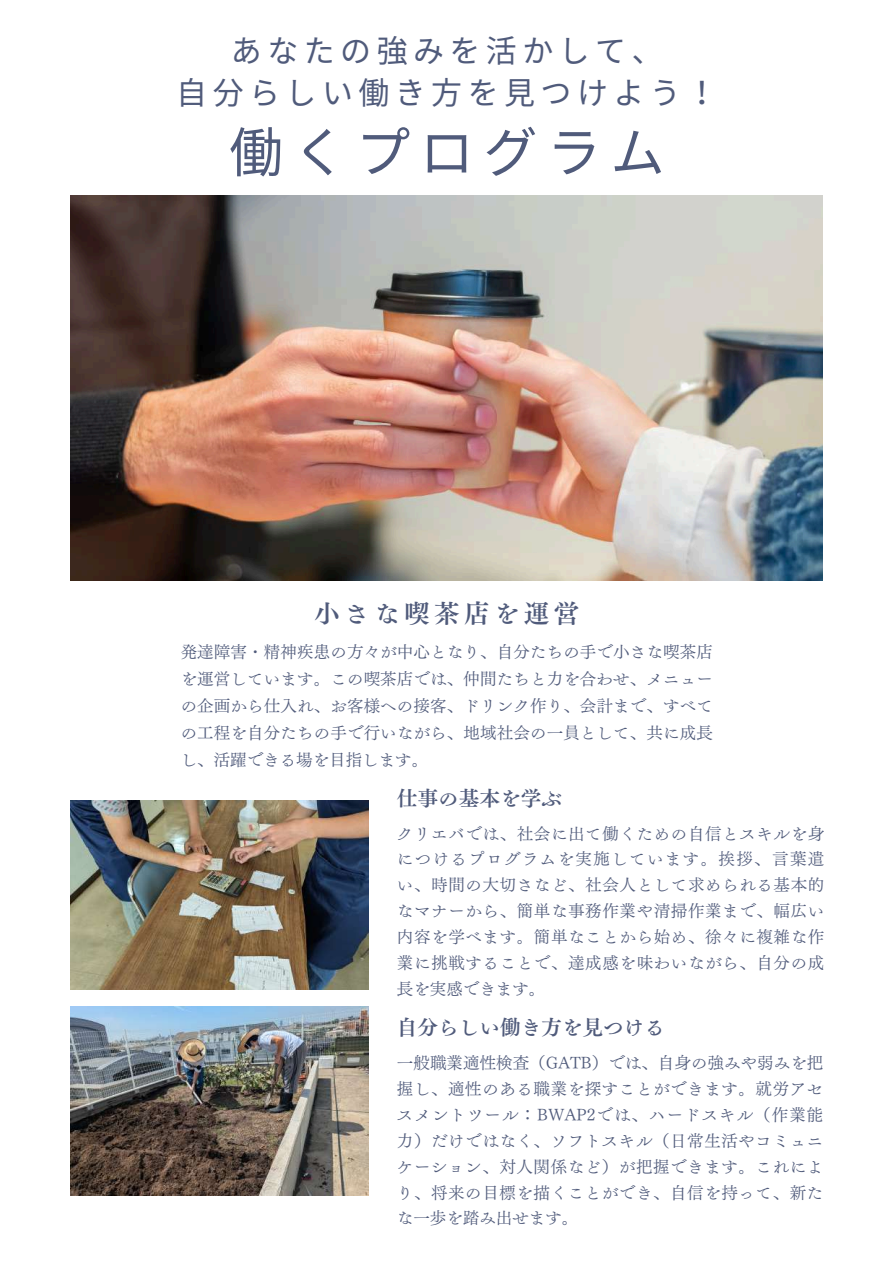
<style>
.page{position:relative;width:894px;height:1264px;background:#fff}
.page>*{position:absolute;margin:0;border:0;box-sizing:border-box;transform-origin:0 0}
.t1{font:54.15px "Noto Sans CJ Ksc";letter-spacing:.175em;color:#505b7b}
.t2{font:31.05px/42.8px "Noto Sans CJ Ksc";letter-spacing:.175em;color:#505b7b}
.t3{font:25.5px "Canva Tsuku B Min Pr 6 N B";letter-spacing:.175em;color:#505b7b}
.t4{font:20.55px "Canva Tsuku B Min Pr 6 N B";color:#505b7b}
.t5{font:16.5px/25.8px "Canva Tsuku B Min Pr 6 N R";letter-spacing:.035em;color:#505b7b;text-align:justify}
</style>
<div class="page">
<img style="left:70px;top:800px;width:298px;height:189px">
<img style="left:70px;top:1006px;width:298px;height:189px">
<img style="left:70px;top:195px;width:752px;height:385px">
<h2 class="t2" style="left:176px;top:27px;width:516px;text-indent:55px">あなたの強みを活かして、自分らしい働き方を見つけよう！</h2>
<h1 class="t1" style="left:229px;top:109px;width:437px">働くプログラム</h1>
<h3 class="t3" style="left:314px;top:600px;width:266px">小さな喫茶店を運営</h3>
<p class="t5" style="left:181px;top:638px;width:533px;line-height:27px">発達障害・精神疾患の方々が中心となり、自分たちの手で小さな喫茶店を運営しています。この喫茶店では、仲間たちと力を合わせ、メニューの企画から仕入れ、お客様への接客、ドリンク作り、会計まで、すべての工程を自分たちの手で行いながら、地域社会の一員として、共に成長し、活躍できる場を目指します。</p>
<p class="t4" style="left:397px;top:788px;width:166px">仕事の基本を学ぶ</p>
<p class="t5" style="left:397px;top:820px;width:429px">クリエバでは、社会に出て働くための自信とスキルを身につけるプログラムを実施しています。挨拶、言葉遣い、時間の大切さなど、社会人として求められる基本的なマナーから、簡単な事務作業や清掃作業まで、幅広い内容を学べます。簡単なことから始め、徐々に複雑な作業に挑戦することで、達成感を味わいながら、自分の成長を実感できます。</p>
<p class="t4" style="left:397px;top:1016px;width:269px">自分らしい働き方を見つける</p>
<p class="t5" style="left:397px;top:1049px;width:428px">一般職業適性検査（GATB）では、自身の強みや弱みを把握し、適性のある職業を探すことができます。就労アセスメントツール：BWAP2では、ハードスキル（作業能力）だけではなく、ソフトスキル（日常生活やコミュニケーション、対人関係など）が把握できます。これにより、将来の目標を描くことができ、自信を持って、新たな一歩を踏み出せます。</p>
</div>
